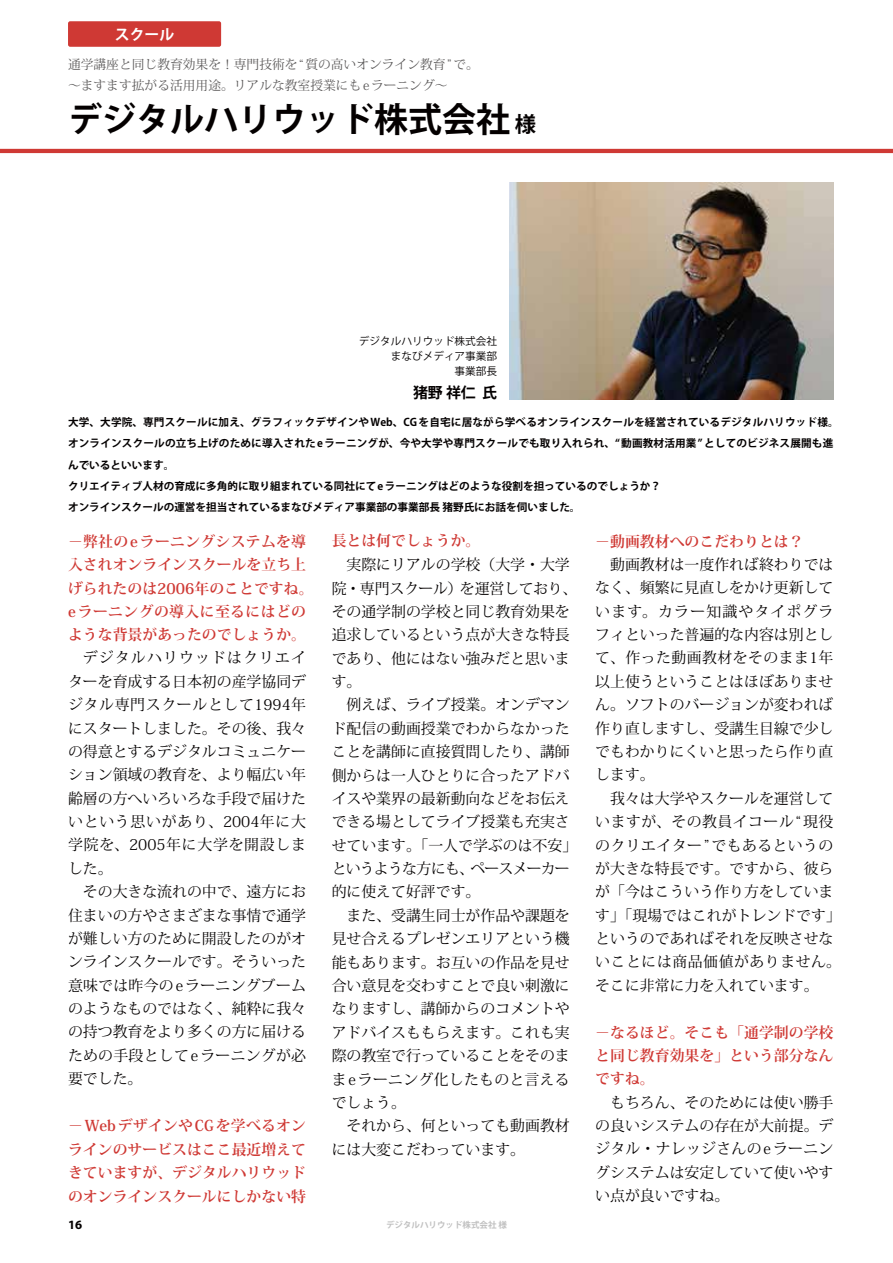
<style>
.page{position:relative;width:893px;height:1263px;background:#fff}
.page>*{position:absolute;margin:0;border:0;box-sizing:border-box;transform-origin:0 0}
.t1{font:700 34.05px "Koz Go Pr 6 N";color:#040000}
.t2{font:14.85px/23.4px "Koz Min Pr 6 N";color:#040000;text-align:justify}
.t3{font:700 14.85px/23.4px "Koz Min Pr 6 N";color:#cf3934;text-align:justify}
.t4{font:700 14.85px "Koz Go Pr 6 N";color:#040000}
.t5{font:700 14.85px "Koz Go Pr 6 N";color:#fff}
.t6{font:12.75px/21.3px "Koz Min Pr 6 N";color:#595757}
.t7{font:700 12.75px "Myriad Pro";color:#040000}
.t8{font:700 10.65px/21.3px "Koz Go Pr 6 N";letter-spacing:.015em;color:#040000}
.t9{font:10.65px "Koz Go Pr 6 N";color:#040000}
.t10{font:700 8.55px "Koz Go Pr 6 N";color:#c0c0c0}
.s1{font-size:21.3px}
</style>
<div class="page">
<hr style="left:0;top:149px;width:893px;height:4px;background:#cf3934">
<img style="left:510px;top:183px;width:323px;height:217px">
<div style="left:68px;top:21px;width:153px;height:26px;background:#cf3934;border-radius:2px"></div>
<p class="t5" style="left:115px;top:26px;width:61px">スクール</p>
<p class="t6" style="left:68px;top:54px;width:412px">通学講座と同じ教育効果を！専門技術を“質の高いオンライン教育”で。～ますます拡がる活用用途。リアルな教室授業にもeラーニング～</p>
<h1 class="t1" style="left:68px;top:100px;width:470px">デジタルハリウッド株式会社 <span class="s1">様</span></h1>
<p class="t9" style="left:359px;top:335px;width:140px">デジタルハリウッド株式会社</p>
<p class="t9" style="left:391px;top:350px;width:108px">まなびメディア事業部</p>
<p class="t9" style="left:455px;top:365px;width:55px">事業部長　</p>
<p class="t4" style="left:413px;top:384px;width:86px">猪野 祥仁 氏</p>
<p class="t8" style="left:68px;top:412px;width:772px">大学、大学院、専門スクールに加え、グラフィックデザインや Web、CG を自宅に居ながら学べるオンラインスクールを経営されているデジタルハリウッド様。オンラインスクールの立ち上げのために導入された e ラーニングが、今や大学や専門スクールでも取り入れられ、“ 動画教材活用業 ” としてのビジネス展開も進んでいるといいます。<br>クリエイティブ人材の育成に多角的に取り組まれている同社にて e ラーニングはどのような役割を担っているのでしょうか？<br>オンラインスクールの運営を担当されているまなびメディア事業部の事業部長 猪野氏にお話を伺いました。</p>
<p class="t3" style="left:68px;top:530px;width:247px;text-align:left">－弊社のeラーニングシステムを導入されオンラインスクールを立ち上げられたのは2006年のことですね。eラーニングの導入に至るにはどのような背景があったのでしょうか。</p>
<p class="t2" style="left:68px;top:646px;width:240px;text-indent:15px">デジタルハリウッドはクリエイターを育成する日本初の産学協同デジタル専門スクールとして1994年にスタートしました。その後、我々の得意とするデジタルコミュニケーション領域の教育を、より幅広い年齢層の方へいろいろな手段で届けたいという思いがあり、2004年に大学院を、2005年に大学を開設しました。</p>
<p class="t2" style="left:68px;top:880px;width:240px;text-indent:15px">その大きな流れの中で、遠方にお住まいの方やさまざまな事情で通学が難しい方のために開設したのがオンラインスクールです。そういった意味では昨今のeラーニングブームのようなものではなく、純粋に我々の持つ教育をより多くの方に届けるための手段としてeラーニングが必要でした。</p>
<p class="t3" style="left:68px;top:1115px;width:240px">－WebデザインやCGを学べるオンラインのサービスはここ最近増えてきていますが、デジタルハリウッドのオンラインスクールにしかない特</p>
<p class="t3" style="left:332px;top:529px;width:150px">長とは何でしょうか。</p>
<p class="t2" style="left:332px;top:553px;width:247px;text-align:left;text-indent:15px">実際にリアルの学校（大学・大学院・専門スクール）を運営しており、その通学制の学校と同じ教育効果を追求しているという点が大きな特長であり、他にはない強みだと思います。</p>
<p class="t2" style="left:332px;top:694px;width:247px;text-align:left;text-indent:15px">例えば、ライブ授業。オンデマンド配信の動画授業でわからなかったことを講師に直接質問したり、講師側からは一人ひとりに合ったアドバイスや業界の最新動向などをお伝えできる場としてライブ授業も充実させています。「一人で学ぶのは不安」というような方にも、ペースメーカー的に使えて好評です。</p>
<p class="t2" style="left:332px;top:904px;width:240px;text-indent:15px">また、受講生同士が作品や課題を見せ合えるプレゼンエリアという機能もあります。お互いの作品を見せ合い意見を交わすことで良い刺激になりますし、講師からのコメントやアドバイスももらえます。これも実際の教室で行っていることをそのままeラーニング化したものと言えるでしょう。</p>
<p class="t2" style="left:332px;top:1114px;width:240px;text-indent:15px">それから、何といっても動画教材には大変こだわっています。</p>
<p class="t7" style="left:68px;top:1216px;width:16px">16</p>
<p class="t10" style="left:386px;top:1220px;width:122px">デジタルハリウッド株式会社 様</p>
<p class="t3" style="left:595px;top:530px;width:210px">－動画教材へのこだわりとは？</p>
<p class="t2" style="left:595px;top:553px;width:240px;text-indent:15px">動画教材は一度作れば終わりではなく、頻繁に見直しをかけ更新しています。カラー知識やタイポグラフィといった普遍的な内容は別として、作った動画教材をそのまま1年以上使うということはほぼありません。ソフトのバージョンが変われば作り直しますし、受講生目線で少しでもわかりにくいと思ったら作り直します。</p>
<p class="t2" style="left:595px;top:787px;width:247px;text-align:left;text-indent:15px">我々は大学やスクールを運営していますが、その教員イコール“現役のクリエイター”でもあるというのが大きな特長です。ですから、彼らが「今はこういう作り方をしています」「現場ではこれがトレンドです」というのであればそれを反映させないことには商品価値がありません。そこに非常に力を入れています。</p>
<p class="t3" style="left:595px;top:1021px;width:240px">－なるほど。そこも「通学制の学校と同じ教育効果を」という部分なんですね。</p>
<p class="t2" style="left:595px;top:1091px;width:240px;text-indent:15px">もちろん、そのためには使い勝手の良いシステムの存在が大前提。デジタル・ナレッジさんのeラーニングシステムは安定していて使いやすい点が良いですね。</p>
</div>
